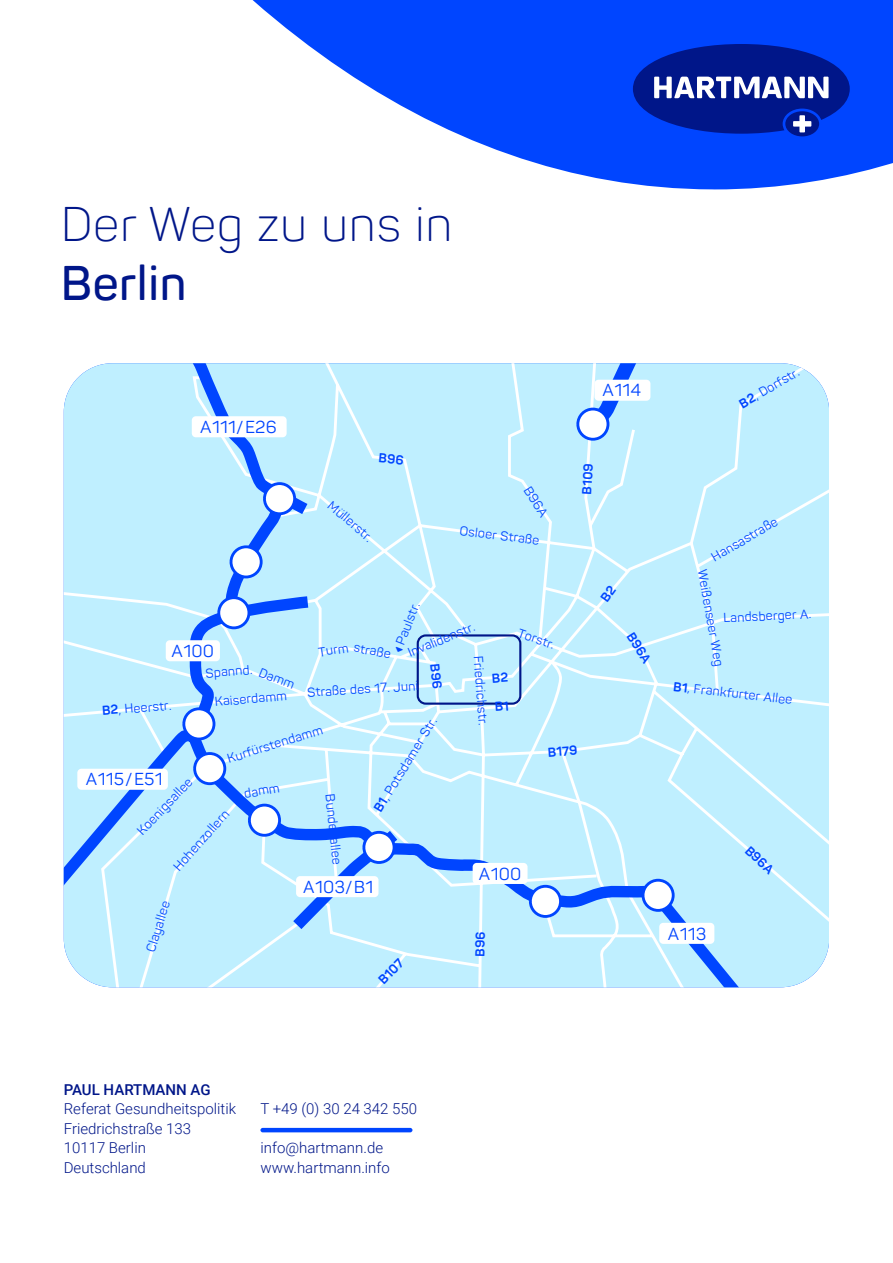
<style>
.page{position:relative;width:893px;height:1263px;background:#fff}
.page>*{position:absolute;margin:0;border:0;box-sizing:border-box;transform-origin:0 0}
.t1{font:300 48px "Panton";color:#001689}
.t2{font:600 48px "Panton";color:#001689}
.t3{font:17.1px "Panton";color:#0045ff}
.t4{font:300 15px/19.5px "Roboto";color:#001689}
.t5{font:500 15px "Roboto";color:#001689}
.t6{font:12.9px "Panton";color:#0045ff}
.t7{font:700 12.9px "Panton";color:#0045ff}
.s1{font-weight:700}
</style>
<div class="page">
<svg style="left:252px;top:0;width:641px;height:189px;fill:#0045ff"></svg>
<div style="left:785px;top:111px;width:34px;height:25px;background:#001689;border-radius:50%"></div>
<svg style="left:633px;top:44px;width:217px;height:90px;background:#1d3aae"></svg>
<div style="left:762px;top:363px;width:67px;height:624px;background:#bfefff"></div>
<svg style="left:64px;top:363px;width:698px;height:624px;background:#bceafe"></svg>
<svg style="left:579px;top:363px;width:75px;height:75px;background:#a9d9ff"></svg>
<svg style="left:182px;top:707px;width:33px;height:33px"></svg>
<div style="left:193px;top:752px;width:33px;height:33px;background:#fff;border:3px solid #0045ff;border-radius:50%"></div>
<div style="left:248px;top:804px;width:33px;height:33px;background:#fff;border:3px solid #0045ff;border-radius:50%"></div>
<div style="left:362px;top:831px;width:33px;height:33px;background:#fff;border:3px solid #0045ff;border-radius:50%"></div>
<div style="left:529px;top:885px;width:33px;height:33px;background:#fff;border:3px solid #0045ff;border-radius:50%"></div>
<div style="left:642px;top:879px;width:33px;height:33px;background:#fff;border:3px solid #0045ff;border-radius:50%"></div>
<div style="left:217px;top:596px;width:33px;height:33px;background:#fff;border:3px solid #0045ff;border-radius:50%"></div>
<div style="left:230px;top:545px;width:33px;height:33px;background:#fff;border:3px solid #0045ff;border-radius:50%"></div>
<div style="left:263px;top:482px;width:33px;height:33px;background:#fff;border:3px solid #0045ff;border-radius:50%"></div>
<div style="left:576px;top:408px;width:33px;height:33px;background:#fff;border:3px solid #0045ff;border-radius:50%"></div>
<div style="left:166px;top:640px;width:54px;height:21px;background:#fff;border-radius:4px"></div>
<div style="left:77px;top:769px;width:91px;height:21px;background:#fff;border-radius:4px"></div>
<div style="left:296px;top:876px;width:82px;height:21px;background:#fff;border-radius:4px"></div>
<div style="left:473px;top:863px;width:55px;height:21px;background:#fff;border-radius:4px"></div>
<div style="left:659px;top:923px;width:55px;height:21px;background:#fff;border-radius:4px"></div>
<div style="left:192px;top:416px;width:95px;height:21px;background:#fff;border-radius:4px"></div>
<div style="left:594px;top:380px;width:56px;height:21px;background:#fff;border-radius:4px"></div>
<hr style="left:260px;top:1128px;width:152px;height:4px;background:#0045ff;border-radius:2px">
<svg style="left:395px;top:646px;width:8px;height:7px"></svg>
<svg style="left:430px;top:664px;width:12px;height:25px"></svg>
<svg style="left:492px;top:672px;width:16px;height:11px"></svg>
<svg style="left:600px;top:585px;width:16px;height:17px"></svg>
<svg style="left:495px;top:701px;width:13px;height:10px"></svg>
<svg style="left:475px;top:932px;width:10px;height:24px"></svg>
<svg style="left:379px;top:453px;width:25px;height:12px"></svg>
<h1 class="t1" style="left:60px;top:195px;width:394px">Der Weg zu uns in</h1>
<h1 class="t2" style="left:60px;top:253px;width:128px">Berlin</h1>
<h2 class="t3" style="left:200px;top:416px;width:78px">A111/E26</h2>
<p class="t6" style="left:335px;top:497px;width:56px;rotate:41deg">Müllerstr.</p>
<p class="t6" style="left:534px;top:483px;width:35px;rotate:58deg">B96A</p>
<p class="t6" style="left:461px;top:522px;width:82px;rotate:7deg">Osloer Straße</p>
<h2 class="t3" style="left:602px;top:380px;width:40px">A114</h2>
<p class="t7" style="left:579px;top:494px;width:33px;rotate:-87deg">B109</p>
<p class="t6" style="left:392px;top:641px;width:46px;rotate:-68deg">Paulstr.</p>
<p class="t6" style="left:405px;top:645px;width:73px;rotate:-22deg">Invalidenstr.</p>
<p class="t6" style="left:521px;top:625px;width:40px;rotate:19deg">Torstr.</p>
<h2 class="t3" style="left:172px;top:640px;width:44px">A100</h2>
<p class="t6" style="left:317px;top:644px;width:32px;rotate:-9deg">Turm</p>
<p class="t6" style="left:355px;top:639px;width:39px;rotate:11deg">straße</p>
<p class="t6" style="left:486px;top:655px;width:72px;rotate:86deg">Friedrichstr.</p>
<p class="t6" style="left:205px;top:665px;width:49px;rotate:-4deg">Spannd.</p>
<p class="t6" style="left:263px;top:664px;width:39px;rotate:22deg">Damm</p>
<p class="t6" style="left:214px;top:694px;width:74px;rotate:-5deg">Kaiserdamm</p>
<p class="t6" style="left:307px;top:684px;width:113px;rotate:-3deg">Straße des 17. Juni</p>
<p class="t6" style="left:101px;top:702px;width:71px;rotate:-4deg"><span class="s1">B2</span>, Heerstr.</p>
<p class="t6" style="left:370px;top:806px;width:110px;rotate:-58deg"><span class="s1">B1</span>, Potsdamer Str.</p>
<p class="t6" style="left:225px;top:751px;width:101px;rotate:-17deg">Kurfürstendamm</p>
<p class="t6" style="left:243px;top:785px;width:38px;rotate:-10deg">damm</p>
<p class="t7" style="left:547px;top:744px;width:31px;rotate:-5deg">B179</p>
<h2 class="t3" style="left:86px;top:769px;width:78px">A115/E51</h2>
<p class="t6" style="left:133px;top:827px;width:75px;rotate:-46deg">Koenigsallee</p>
<p class="t6" style="left:338px;top:793px;width:73px;rotate:84deg">Bundesallee</p>
<p class="t6" style="left:170px;top:863px;width:78px;rotate:-48deg">Hohenzollern</p>
<h2 class="t3" style="left:479px;top:863px;width:44px">A100</h2>
<h2 class="t3" style="left:303px;top:876px;width:72px">A103/B1</h2>
<p class="t6" style="left:143px;top:949px;width:54px;rotate:-73deg">Clayallee</p>
<p class="t7" style="left:375px;top:976px;width:31px;rotate:-45deg">B107</p>
<p class="t7" style="left:637px;top:629px;width:35px;rotate:58deg">B96A</p>
<p class="t6" style="left:736px;top:398px;width:69px;rotate:-30deg"><span class="s1">B2</span>, Dorfstr.</p>
<p class="t6" style="left:708px;top:551px;width:76px;rotate:-30deg">Hansastraße</p>
<p class="t6" style="left:710px;top:568px;width:100px;rotate:80deg">Weißenseer Weg</p>
<p class="t6" style="left:723px;top:610px;width:90px;rotate:-3deg">Landsberger A.</p>
<p class="t6" style="left:674px;top:679px;width:121px;rotate:6deg"><span class="s1">B1</span>, Frankfurter Allee</p>
<h2 class="t3" style="left:668px;top:923px;width:40px">A113</h2>
<p class="t7" style="left:753px;top:842px;width:35px;rotate:43deg">B96A</p>
<p class="t5" style="left:64px;top:1079px;width:148px">PAUL HARTMANN AG</p>
<p class="t4" style="left:64px;top:1098px;width:174px">Referat Gesundheitspolitik<br>Friedrichstraße 133<br>10117 Berlin<br>Deutschland</p>
<p class="t4" style="left:260px;top:1098px;width:158px">T +49 (0) 30 24 342 550</p>
<p class="t4" style="left:260px;top:1137px;width:131px">info@hartmann.de www.hartmann.info</p>
</div>
